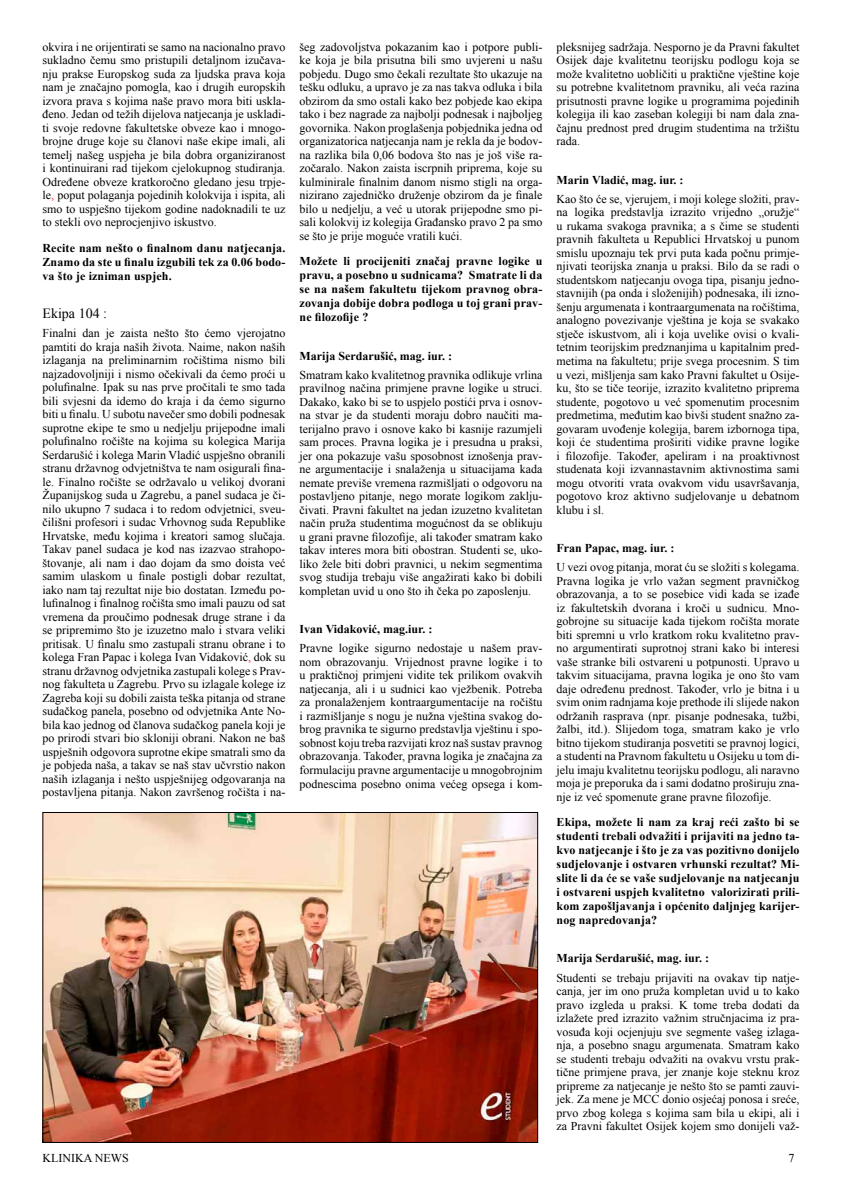
<style>
.page{position:relative;width:842px;height:1191px;background:#fff}
.page>*{position:absolute;margin:0;border:0;box-sizing:border-box;transform-origin:0 0}
.t1{font:14px "Times New Roman";color:#000}
.t2{font:12px/13.5px "Times New Roman";color:#000;text-align:justify}
.t3{font:700 12px/14px "Times New Roman";letter-spacing:.01em;color:#000;text-align:justify}
.s1{color:#f00}
</style>
<div class="page">
<img style="left:45px;top:814px;width:491px;height:326px">
<div style="left:43px;top:812px;width:495px;height:330px;border:1px solid #000"></div>
<p class="t2" style="left:43px;top:40px;width:244px">okvira i ne orijentirati se samo na nacionalno pravo sukladno čemu smo pristupili detaljnom izučava&shy;nju prakse Europskog suda za ljudska prava koja nam je značajno pomogla, kao i drugih europskih izvora prava s kojima naše pravo mora biti uskla&shy;đeno. Jedan od težih dijelova natjecanja je uskladi&shy;ti svoje redovne fakultetske obveze kao i mnogo&shy;brojne druge koje su članovi naše ekipe imali, ali temelj našeg uspjeha je bila dobra organiziranost i kontinuirani rad tijekom cjelokupnog studiranja.<br>Određene obveze kratkoročno gledano jesu trpje&shy;le<span class="s1">,</span> poput polaganja pojedinih kolokvija i ispita, ali smo to uspješno tijekom godine nadoknadili te uz to stekli ovo neprocjenjivo iskustvo.</p>
<p class="t3" style="left:43px;top:240px;width:244px">Recite nam nešto o finalnom danu natjecanja.<br>Znamo da ste u finalu izgubili tek za 0.06 bodo&shy;va što je izniman uspjeh.</p>
<p class="t1" style="left:43px;top:303px;width:66px">Ekipa 104 :</p>
<p class="t2" style="left:43px;top:326px;width:244px">Finalni dan je zaista nešto što ćemo vjerojatno pamtiti do kraja naših života. Naime, nakon naših izlaganja na preliminarnim ročištima nismo bili najzadovoljniji i nismo očekivali da ćemo proći u polufinalne. Ipak su nas prve pročitali te smo tada bili svjesni da idemo do kraja i da ćemo sigurno biti u finalu. U subotu navečer smo dobili podnesak suprotne ekipe te smo u nedjelju prijepodne imali polufinalno ročište na kojima su kolegica Marija Serdarušić i kolega Marin Vladić uspješno obranili stranu državnog odvjetništva te nam osigurali fina&shy;le. Finalno ročište se održavalo u velikoj dvorani Županijskog suda u Zagrebu, a panel sudaca je či&shy;nilo ukupno 7 sudaca i to redom odvjetnici, sveu&shy;čilišni profesori i sudac Vrhovnog suda Republike Hrvatske, među kojima i kreatori samog slučaja.<br>Takav panel sudaca je kod nas izazvao strahopo&shy;štovanje, ali nam i dao dojam da smo doista već samim ulaskom u finale postigli dobar rezultat, iako nam taj rezultat nije bio dostatan. Između po&shy;lufinalnog i finalnog ročišta smo imali pauzu od sat vremena da proučimo podnesak druge strane i da se pripremimo što je izuzetno malo i stvara veliki pritisak. U finalu smo zastupali stranu obrane i to kolega Fran Papac i kolega Ivan Vidaković<span class="s1">,</span> dok su stranu državnog odvjetnika zastupali kolege s Prav&shy;nog fakulteta u Zagrebu. Prvo su izlagale kolege iz Zagreba koji su dobili zaista teška pitanja od strane sudačkog panela, posebno od odvjetnika Ante No&shy;bila kao jednog od članova sudačkog panela koji je po prirodi stvari bio skloniji obrani. Nakon ne baš uspješnih odgovora suprotne ekipe smatrali smo da je pobjeda naša, a takav se naš stav učvrstio nakon naših izlaganja i nešto uspješnijeg odgovaranja na postavljena pitanja. Nakon završenog ročišta i na-</p>
<p class="t2" style="left:300px;top:40px;width:244px">šeg zadovoljstva pokazanim kao i potpore publi&shy;ke koja je bila prisutna bili smo uvjereni u našu pobjedu. Dugo smo čekali rezultate što ukazuje na tešku odluku, a upravo je za nas takva odluka i bila obzirom da smo ostali kako bez pobjede kao ekipa tako i bez nagrade za najbolji podnesak i najboljeg govornika. Nakon proglašenja pobjednika jedna od organizatorica natjecanja nam je rekla da je bodov&shy;na razlika bila 0,06 bodova što nas je još više ra&shy;zočaralo. Nakon zaista iscrpnih priprema, koje su kulminirale finalnim danom nismo stigli na orga&shy;nizirano zajedničko druženje obzirom da je finale bilo u nedjelju, a već u utorak prijepodne smo pi&shy;sali kolokvij iz kolegija Građansko pravo 2 pa smo se što je prije moguće vratili kući.</p>
<p class="t3" style="left:300px;top:254px;width:244px">Možete li procijeniti značaj pravne logike u pravu, a posebno u sudnicama? Smatrate li da se na našem fakultetu tijekom pravnog obra&shy;zovanja dobije dobra podloga u toj grani prav&shy;ne filozofije ?</p>
<p class="t3" style="left:300px;top:348px;width:154px">Marija Serdarušić, mag. iur. :</p>
<p class="t2" style="left:300px;top:368px;width:244px">Smatram kako kvalitetnog pravnika odlikuje vrlina pravilnog načina primjene pravne logike u struci.<br>Dakako, kako bi se to uspjelo postići prva i osnov&shy;na stvar je da studenti moraju dobro naučiti ma&shy;terijalno pravo i osnove kako bi kasnije razumjeli sam proces. Pravna logika je i presudna u praksi, jer ona pokazuje vašu sposobnost iznošenja prav&shy;ne argumentacije i snalaženja u situacijama kada nemate previše vremena razmišljati o odgovoru na postavljeno pitanje, nego morate logikom zaklju&shy;čivati. Pravni fakultet na jedan izuzetno kvalitetan način pruža studentima mogućnost da se oblikuju u grani pravne filozofije, ali također smatram kako takav interes mora biti obostran. Studenti se, uko&shy;liko žele biti dobri pravnici, u nekim segmentima svog studija trebaju više angažirati kako bi dobili kompletan uvid u ono što ih čeka po zaposlenju.</p>
<p class="t3" style="left:300px;top:622px;width:134px">Ivan Vidaković, mag.iur. :</p>
<p class="t2" style="left:300px;top:641px;width:244px">Pravne logike sigurno nedostaje u našem prav&shy;nom obrazovanju. Vrijednost pravne logike i to u praktičnoj primjeni vidite tek prilikom ovakvih natjecanja, ali i u sudnici kao vježbenik. Potreba za pronalaženjem kontraargumentacije na ročištu i razmišljanje s nogu je nužna vještina svakog do&shy;brog pravnika te sigurno predstavlja vještinu i spo&shy;sobnost koju treba razvijati kroz naš sustav pravnog obrazovanja. Također, pravna logika je značajna za formulaciju pravne argumentacije u mnogobrojnim podnescima posebno onima većeg opsega i kom-</p>
<p class="t2" style="left:557px;top:40px;width:244px">pleksnijeg sadržaja. Nesporno je da Pravni fakultet Osijek daje kvalitetnu teorijsku podlogu koja se može kvalitetno uobličiti u praktične vještine koje su potrebne kvalitetnom pravniku, ali veća razina prisutnosti pravne logike u programima pojedinih kolegija ili kao zaseban kolegiji bi nam dala zna&shy;čajnu prednost pred drugim studentima na tržištu rada.</p>
<p class="t3" style="left:557px;top:172px;width:129px">Marin Vladić, mag. iur. :</p>
<p class="t2" style="left:557px;top:192px;width:244px">Kao što će se, vjerujem, i moji kolege složiti, prav&shy;na logika predstavlja izrazito vrijedno „oružje“ u rukama svakoga pravnika; a s čime se studenti pravnih fakulteta u Republici Hrvatskoj u punom smislu upoznaju tek prvi puta kada počnu primje&shy;njivati teorijska znanja u praksi. Bilo da se radi o studentskom natjecanju ovoga tipa, pisanju jedno&shy;stavnijih (pa onda i složenijih) podnesaka, ili izno&shy;šenju argumenata i kontraargumenata na ročištima, analogno povezivanje vještina je koja se svakako stječe iskustvom, ali i koja uvelike ovisi o kvali&shy;tetnim teorijskim predznanjima u kapitalnim pred&shy;metima na fakultetu; prije svega procesnim. S tim u vezi, mišljenja sam kako Pravni fakultet u Osije&shy;ku, što se tiče teorije, izrazito kvalitetno priprema studente, pogotovo u već spomenutim procesnim predmetima, međutim kao bivši student snažno za&shy;govaram uvođenje kolegija, barem izbornoga tipa, koji će studentima proširiti vidike pravne logike i filozofije. Također, apeliram i na proaktivnost studenata koji izvannastavnim aktivnostima sami mogu otvoriti vrata ovakvom vidu usavršavanja, pogotovo kroz aktivno sudjelovanje u debatnom klubu i sl.</p>
<p class="t3" style="left:557px;top:540px;width:119px">Fran Papac, mag. iur. :</p>
<p class="t2" style="left:557px;top:560px;width:244px">U vezi ovog pitanja, morat ću se složiti s kolegama.<br>Pravna logika je vrlo važan segment pravničkog obrazovanja, a to se posebice vidi kada se izađe iz fakultetskih dvorana i kroči u sudnicu. Mno&shy;gobrojne su situacije kada tijekom ročišta morate biti spremni u vrlo kratkom roku kvalitetno prav&shy;no argumentirati suprotnoj strani kako bi interesi vaše stranke bili ostvareni u potpunosti. Upravo u takvim situacijama, pravna logika je ono što vam daje određenu prednost. Također, vrlo je bitna i u svim onim radnjama koje prethode ili slijede nakon održanih rasprava (npr. pisanje podnesaka, tužbi, žalbi, itd.). Slijedom toga, smatram kako je vrlo bitno tijekom studiranja posvetiti se pravnoj logici, a studenti na Pravnom fakultetu u Osijeku u tom di&shy;jelu imaju kvalitetnu teorijsku podlogu, ali naravno moja je preporuka da i sami dodatno proširuju zna&shy;nje iz već spomenute grane pravne filozofije.</p>
<p class="t3" style="left:557px;top:814px;width:244px">Ekipa, možete li nam za kraj reći zašto bi se studenti trebali odvažiti i prijaviti na jedno ta&shy;kvo natjecanje i što je za vas pozitivno donijelo sudjelovanje i ostvaren vrhunski rezultat? Mi&shy;slite li da će se vaše sudjelovanje na natjecanju i ostvareni uspjeh kvalitetno valorizirati prili&shy;kom zapošljavanja i općenito daljnjeg karijer&shy;nog napredovanja?</p>
<p class="t3" style="left:557px;top:951px;width:154px">Marija Serdarušić, mag. iur. :</p>
<p class="t2" style="left:557px;top:970px;width:244px">Studenti se trebaju prijaviti na ovakav tip natje&shy;canja, jer im ono pruža kompletan uvid u to kako pravo izgleda u praksi. K tome treba dodati da izlažete pred izrazito važnim stručnjacima iz pra&shy;vosuđa koji ocjenjuju sve segmente vašeg izlaga&shy;nja, a posebno snagu argumenata. Smatram kako se studenti trebaju odvažiti na ovakvu vrstu prak&shy;tične primjene prava, jer znanje koje steknu kroz pripreme za natjecanje je nešto što se pamti zauvi&shy;jek. Za mene je MCC donio osjećaj ponosa i sreće, prvo zbog kolega s kojima sam bila u ekipi, ali i za Pravni fakultet Osijek kojem smo donijeli važ-</p>
<p class="t2" style="left:43px;top:1151px;width:88px">KLINIKA NEWS</p>
<p class="t2" style="left:789px;top:1151px;width:7px">7</p>
</div>
